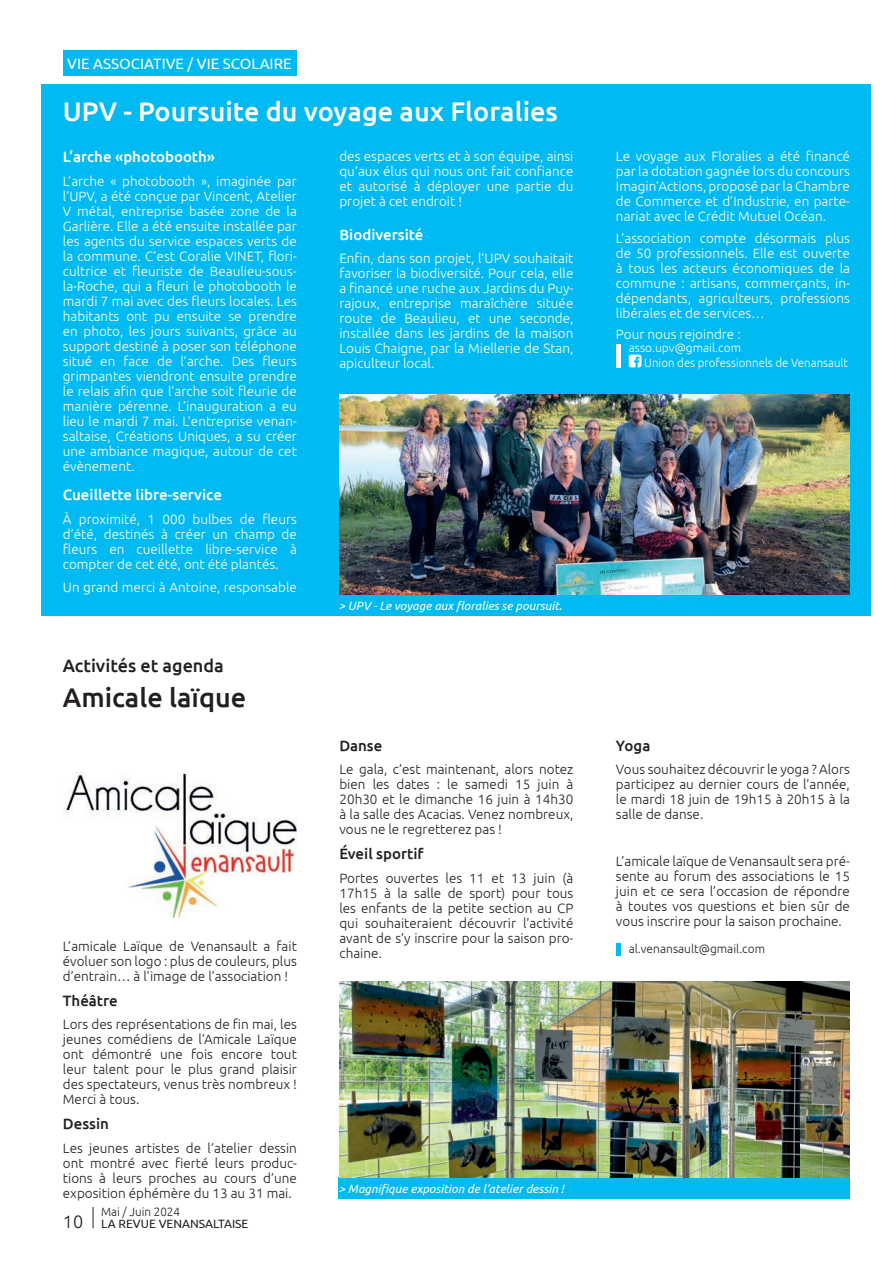
<style>
.page{position:relative;width:893px;height:1264px;background:#fff}
.page>*{position:absolute;margin:0;border:0;box-sizing:border-box;transform-origin:0 0}
.t1{font:500 27px "Ubuntu";color:#fff}
.t2{font:500 27px "Ubuntu";color:#231f20}
.t3{font:500 18px "Ubuntu";color:#231f20}
.t4{font:500 15px "Ubuntu";color:#fff}
.t5{font:500 15px "Ubuntu";color:#231f20}
.t6{font:15px "Ubuntu";color:#fff}
.t7{font:300 13.5px/15px "Ubuntu";color:#fff;text-align:justify}
.t8{font:300 13.5px/15px "Ubuntu";color:#231f20;text-align:justify}
.t9{font:italic 12px "Ubuntu";color:#fff}
.t10{font:300 12px/15.1px "Ubuntu";color:#fff}
.t11{font:12px/12.8px "Ubuntu";color:#231f20}
.t12{font:300 12px "Ubuntu";color:#231f20}
.s1{font-weight:300}
.s2{font-weight:300;font-size:18px}
</style>
<div class="page">
<svg style="left:93px;top:1207px;width:1px;height:21px"></svg>
<div style="left:63px;top:50px;width:234px;height:26px;background:#00baf1"></div>
<div style="left:338px;top:1177px;width:511px;height:21px;background:#00baf1"></div>
<img style="left:339px;top:981px;width:510px;height:196px">
<img style="left:65px;top:772px;width:232px;height:146px">
<div style="left:42px;top:84px;width:829px;height:532px;background:#00baf1"></div>
<img style="left:339px;top:395px;width:510px;height:199px">
<svg style="left:628px;top:355px;width:13px;height:12px"></svg>
<hr style="left:616px;top:344px;width:4px;height:23px;background:#fff">
<div style="left:616px;top:943px;width:5px;height:13px;background:#00baf1"></div>
<p class="t6" style="left:67px;top:54px;width:226px">VIE ASSOCIATIVE / VIE SCOLAIRE</p>
<h1 class="t1" style="left:63px;top:94px;width:496px">UPV - Poursuite du voyage aux Floralies</h1>
<p class="t4" style="left:63px;top:148px;width:154px">L’arche «photobooth»</p>
<p class="t7" style="left:63px;top:173px;width:235px">L’arche « photobooth », imaginée par l’UPV, a été conçue par Vincent, Atelier V métal, entreprise basée zone de la Garlière. Elle a été ensuite installée par les agents du service espaces verts de la commune. C’est Coralie VINET, flori&shy;cultrice et fleuriste de Beaulieu-sous&shy;la-Roche, qui a fleuri le photobooth le mardi 7 mai avec des fleurs locales. Les habitants ont pu ensuite se prendre en photo, les jours suivants, grâce au support destiné à poser son téléphone situé en face de l’arche. Des fleurs grimpantes viendront ensuite prendre le relais afin que l’arche soit fleurie de manière pérenne. L’inauguration a eu lieu le mardi 7 mai. L’entreprise venan&shy;saltaise, Créations Uniques, a su créer une ambiance magique, autour de cet évènement.</p>
<p class="t4" style="left:63px;top:485px;width:160px">Cueillette libre-service</p>
<p class="t7" style="left:63px;top:511px;width:235px">À proximité, 1 000 bulbes de fleurs d’été, destinés à créer un champ de fleurs en cueillette libre-service à compter de cet été, ont été plantés.</p>
<p class="t7" style="left:63px;top:580px;width:235px">Un grand merci à Antoine, responsable</p>
<h2 class="t3" style="left:63px;top:654px;width:162px">Activités et agenda</h2>
<h1 class="t2" style="left:63px;top:680px;width:185px">Amicale laïque</h1>
<p class="t8" style="left:63px;top:938px;width:235px">L’amicale Laïque de Venansault a fait évoluer son logo : plus de couleurs, plus d’entrain… à l’image de l’association !</p>
<p class="t5" style="left:63px;top:991px;width:56px">Théâtre</p>
<p class="t8" style="left:63px;top:1016px;width:235px">Lors des représentations de fin mai, les jeunes comédiens de l’Amicale Laïque ont démontré une fois encore tout leur talent pour le plus grand plaisir des spectateurs, venus très nombreux !<br>Merci à tous.</p>
<p class="t5" style="left:63px;top:1114px;width:48px">Dessin</p>
<p class="t8" style="left:63px;top:1140px;width:235px">Les jeunes artistes de l’atelier dessin ont montré avec fierté leurs produc&shy;tions à leurs proches au cours d’une exposition éphémère du 13 au 31 mai.</p>
<p class="t11" style="left:63px;top:1204px;width:187px;text-indent:38px"><span class="s1">Mai / Juin 2024<br></span><span class="s2">10</span> LA REVUE VENANSALTAISE</p>
<p class="t7" style="left:339px;top:149px;width:235px">des espaces verts et à son équipe, ainsi qu’aux élus qui nous ont fait confiance et autorisé à déployer une partie du projet à cet endroit !</p>
<p class="t4" style="left:339px;top:225px;width:86px">Biodiversité</p>
<p class="t7" style="left:339px;top:251px;width:235px">Enfin, dans son projet, l’UPV souhaitait favoriser la biodiversité. Pour cela, elle a financé une ruche aux Jardins du Puy&shy;rajoux, entreprise maraîchère située route de Beaulieu, et une seconde, installée dans les jardins de la maison Louis Chaigne, par la Miellerie de Stan, apiculteur local.</p>
<p class="t9" style="left:338px;top:598px;width:225px">&gt; UPV - Le voyage aux floralies se poursuit.</p>
<p class="t5" style="left:339px;top:736px;width:44px">Danse</p>
<p class="t8" style="left:339px;top:761px;width:235px">Le gala, c’est maintenant, alors notez bien les dates : le samedi 15 juin à 20h30 et le dimanche 16 juin à 14h30 à la salle des Acacias. Venez nombreux, vous ne le regretterez pas !</p>
<p class="t5" style="left:339px;top:844px;width:86px">Éveil sportif</p>
<p class="t8" style="left:339px;top:870px;width:235px">Portes ouvertes les 11 et 13 juin (à 17h15 à la salle de sport) pour tous les enfants de la petite section au CP qui souhaiteraient découvrir l’activité avant de s’y inscrire pour la saison pro&shy;chaine.</p>
<p class="t9" style="left:338px;top:1181px;width:227px">&gt; Magnifique exposition de l’atelier dessin !</p>
<p class="t7" style="left:616px;top:149px;width:235px">Le voyage aux Floralies a été financé par la dotation gagnée lors du concours Imagin’Actions, proposé par la Chambre de Commerce et d’Industrie, en parte&shy;nariat avec le Crédit Mutuel Océan.</p>
<p class="t7" style="left:616px;top:230px;width:235px">L’association compte désormais plus de 50 professionnels. Elle est ouverte à tous les acteurs économiques de la commune : artisans, commerçants, in&shy;dépendants, agriculteurs, professions libérales et de services…</p>
<p class="t7" style="left:616px;top:326px;width:126px">Pour nous rejoindre :</p>
<p class="t10" style="left:644px;top:340px;width:205px;text-indent:-15px">asso.upv@gmail.com<br>Union des professionnels de Venansault</p>
<p class="t5" style="left:616px;top:736px;width:36px">Yoga</p>
<p class="t8" style="left:616px;top:761px;width:235px">Vous souhaitez découvrir le yoga ? Alors participez au dernier cours de l’année, le mardi 18 juin de 19h15 à 20h15 à la salle de danse.</p>
<p class="t8" style="left:616px;top:853px;width:235px">L’amicale laïque de Venansault sera pré&shy;sente au forum des associations le 15 juin et ce sera l’occasion de répondre à toutes vos questions et bien sûr de vous inscrire pour la saison prochaine.</p>
<p class="t12" style="left:628px;top:941px;width:138px">al.venansault@gmail.com</p>
</div>
